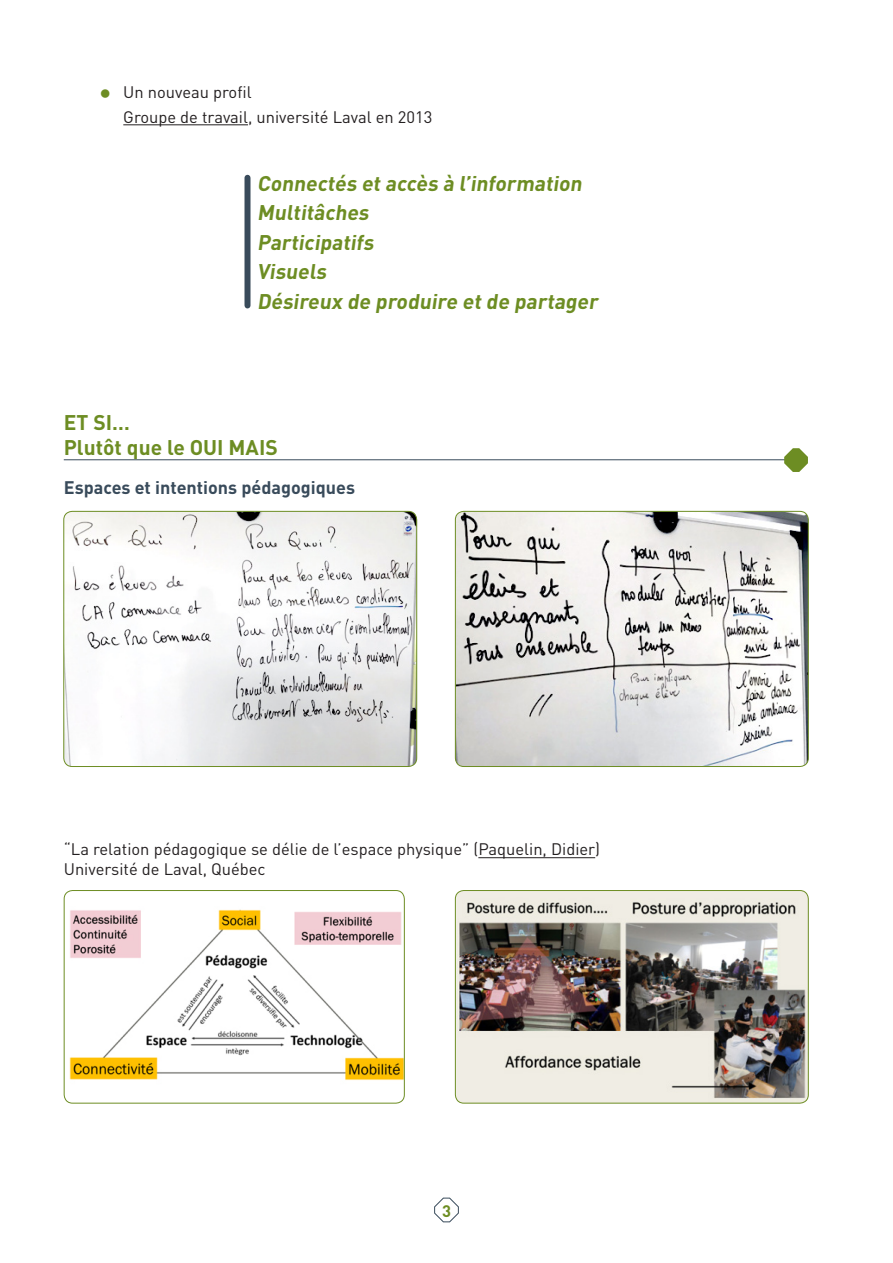
<style>
.page{position:relative;width:893px;height:1263px;background:#fff}
.page>*{position:absolute;margin:0;border:0;box-sizing:border-box;transform-origin:0 0}
.t1{font:700 21px/25.2px "DIN";color:#6d8d23}
.t2{font:700 18px "DIN";color:#394b5b}
.t3{font:16.5px "DIN";color:#231f20}
.t4{font:700 16.5px "DIN";color:#6d8d23}
</style>
<div class="page">
<hr style="left:123px;top:124px;width:125px;height:1px;background:#231f20">
<div style="left:244px;top:178px;width:6px;height:127px;background:#394b5b"></div>
<hr style="left:64px;top:459px;width:744px;height:1px;background:#394b5b">
<svg style="left:784px;top:448px;width:24px;height:24px"></svg>
<img style="left:64px;top:511px;width:353px;height:255px">
<div style="left:63px;top:511px;width:354px;height:256px;border:1px solid #6d8d23;border-radius:9px"></div>
<img style="left:455px;top:511px;width:353px;height:255px">
<div style="left:455px;top:511px;width:354px;height:256px;border:1px solid #6d8d23;border-radius:9px"></div>
<hr style="left:478px;top:857px;width:117px;height:1px;background:#231f20">
<img style="left:69px;top:909px;width:334px;height:171px">
<div style="left:64px;top:890px;width:341px;height:213px;border:1px solid #6d8d23;border-radius:9px"></div>
<img style="left:456px;top:890px;width:352px;height:213px">
<div style="left:455px;top:890px;width:354px;height:213px;border:1px solid #6d8d23;border-radius:9px"></div>
<svg style="left:434px;top:1197px;width:25px;height:25px"></svg>
<p class="t3" style="left:123px;top:82px;width:130px">Un nouveau profil</p>
<p class="t3" style="left:123px;top:106px;width:310px">Groupe de travail, université Laval en 2013</p>
<p class="t1" style="left:257px;top:170px;width:330px">Connectés et accès à l’information</p>
<p class="t1" style="left:257px;top:199px;width:117px">Multitâches</p>
<p class="t1" style="left:257px;top:229px;width:122px">Participatifs</p>
<p class="t1" style="left:257px;top:258px;width:74px">Visuels</p>
<p class="t1" style="left:257px;top:287px;width:346px">Désireux de produire et de partager</p>
<p class="t1" style="left:64px;top:409px;width:216px">ET SI…<br>Plutôt que le OUI MAIS</p>
<p class="t2" style="left:64px;top:475px;width:293px">Espaces et intentions pédagogiques</p>
<p class="t3" style="left:64px;top:839px;width:538px">“La relation pédagogique se délie de l’espace physique” (Paquelin, Didier)</p>
<p class="t3" style="left:64px;top:859px;width:203px">Université de Laval, Québec</p>
<p class="t4" style="left:442px;top:1200px;width:10px">3</p>
</div>
